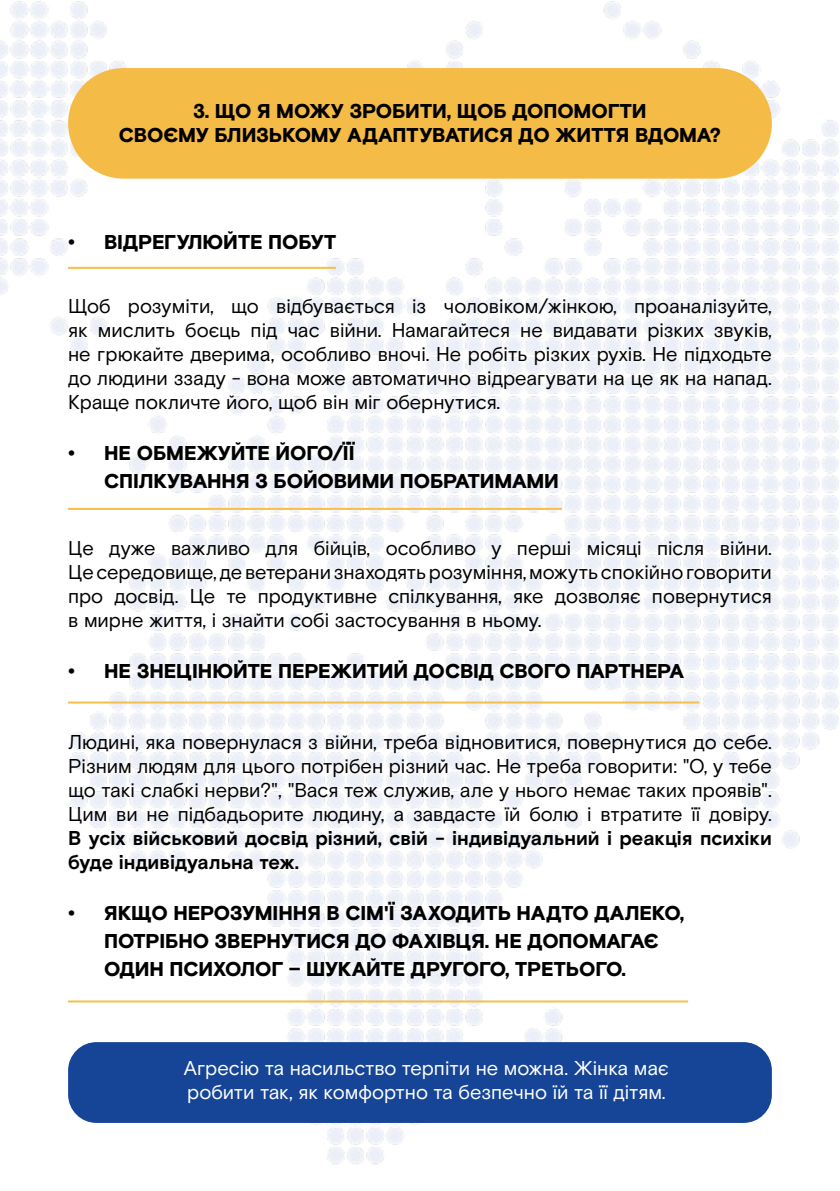
<style>
.page{position:relative;width:840px;height:1191px;background:#fff}
.page>*{position:absolute;margin:0;border:0;box-sizing:border-box;transform-origin:0 0}
.t1{font:20px/24px "Basis Grotesque Arabic Pro";letter-spacing:-.005em;color:#000;text-align:justify}
.t2{font:900 20px/28px "Basis Grotesque Arabic Pro";letter-spacing:-.005em;color:#000}
.t3{font:20px/24px "Basis Grotesque Arabic Pro";color:#fff}
.t4{font:700 20px/24px "Basis Grotesque Arabic Pro";color:#000}
</style>
<div class="page">
<img style="left:0;top:1px;width:839px;height:1164px">
<div style="left:68px;top:68px;width:703px;height:111px;background:#f4bb47;border-radius:55px"></div>
<hr style="left:68px;top:267px;width:268px;height:2px;background:#f6be4b">
<hr style="left:68px;top:508px;width:493px;height:2px;background:#f6be4b">
<hr style="left:68px;top:701px;width:631px;height:2px;background:#f6be4b">
<hr style="left:68px;top:1000px;width:619px;height:2px;background:#f6be4b">
<div style="left:68px;top:1042px;width:703px;height:81px;background:#164597;border-radius:28px"></div>
<p class="t2" style="left:119px;top:101px;width:603px;line-height:24px;text-align:center">3. ЩО Я МОЖУ ЗРОБИТИ, ЩОБ ДОПОМОГТИ<br>СВОЄМУ БЛИЗЬКОМУ АДАПТУВАТИСЯ ДО ЖИТТЯ ВДОМА?</p>
<p class="t2" style="left:68px;top:229px;width:269px">• ВІДРЕГУЛЮЙТЕ ПОБУТ</p>
<p class="t1" style="left:68px;top:296px;width:704px">Щоб розуміти, що відбувається із чоловіком/жінкою, проаналізуйте, як мислить боєць під час війни. Намагайтеся не видавати різких звуків, не грюкайте дверима, особливо вночі. Не робіть різких рухів. Не підходьте до людини ззаду - вона може автоматично відреагувати на це як на напад.<br>Краще покличте його, щоб він міг обернутися.</p>
<p class="t2" style="left:104px;top:440px;width:456px;text-indent:-36px">• НЕ ОБМЕЖУЙТЕ ЙОГО/ЇЇ<br>СПІЛКУВАННЯ З БОЙОВИМИ ПОБРАТИМАМИ</p>
<p class="t1" style="left:68px;top:538px;width:704px">Це дуже важливо для бійців, особливо у перші місяці після війни.<br>Це середовище, де ветерани знаходять розуміння, можуть спокійно говорити про досвід. Це те продуктивне спілкування, яке дозволяє повернутися в мирне життя, і знайти собі застосування в ньому.</p>
<p class="t2" style="left:68px;top:658px;width:617px">• НЕ ЗНЕЦІНЮЙТЕ ПЕРЕЖИТИЙ ДОСВІД СВОГО ПАРТНЕРА</p>
<p class="t1" style="left:68px;top:732px;width:704px">Людині, яка повернулася з війни, треба відновитися, повернутися до себе.<br>Різним людям для цього потрібен різний час. Не треба говорити: "О, у тебе що такі слабкі нерви?", "Вася теж служив, але у нього немає таких проявів".<br>Цим ви не підбадьорите людину, а завдасте їй болю і втратите її довіру.</p>
<p class="t4" style="left:68px;top:827px;width:704px">В усіх військовий досвід різний, свій - індивідуальний і реакція психіки буде індивідуальна теж.</p>
<p class="t2" style="left:104px;top:900px;width:581px;text-indent:-36px">• ЯКЩО НЕРОЗУМІННЯ В СІМ'Ї ЗАХОДИТЬ НАДТО ДАЛЕКО,<br>ПОТРІБНО ЗВЕРНУТИСЯ ДО ФАХІВЦЯ. НЕ ДОПОМАГАЄ<br>ОДИН ПСИХОЛОГ – ШУКАЙТЕ ДРУГОГО, ТРЕТЬОГО.</p>
<p class="t3" style="left:184px;top:1057px;width:486px">Агресію та насильство терпіти не можна. Жінка має робити так, як комфортно та безпечно їй та її дітям.</p>
</div>
